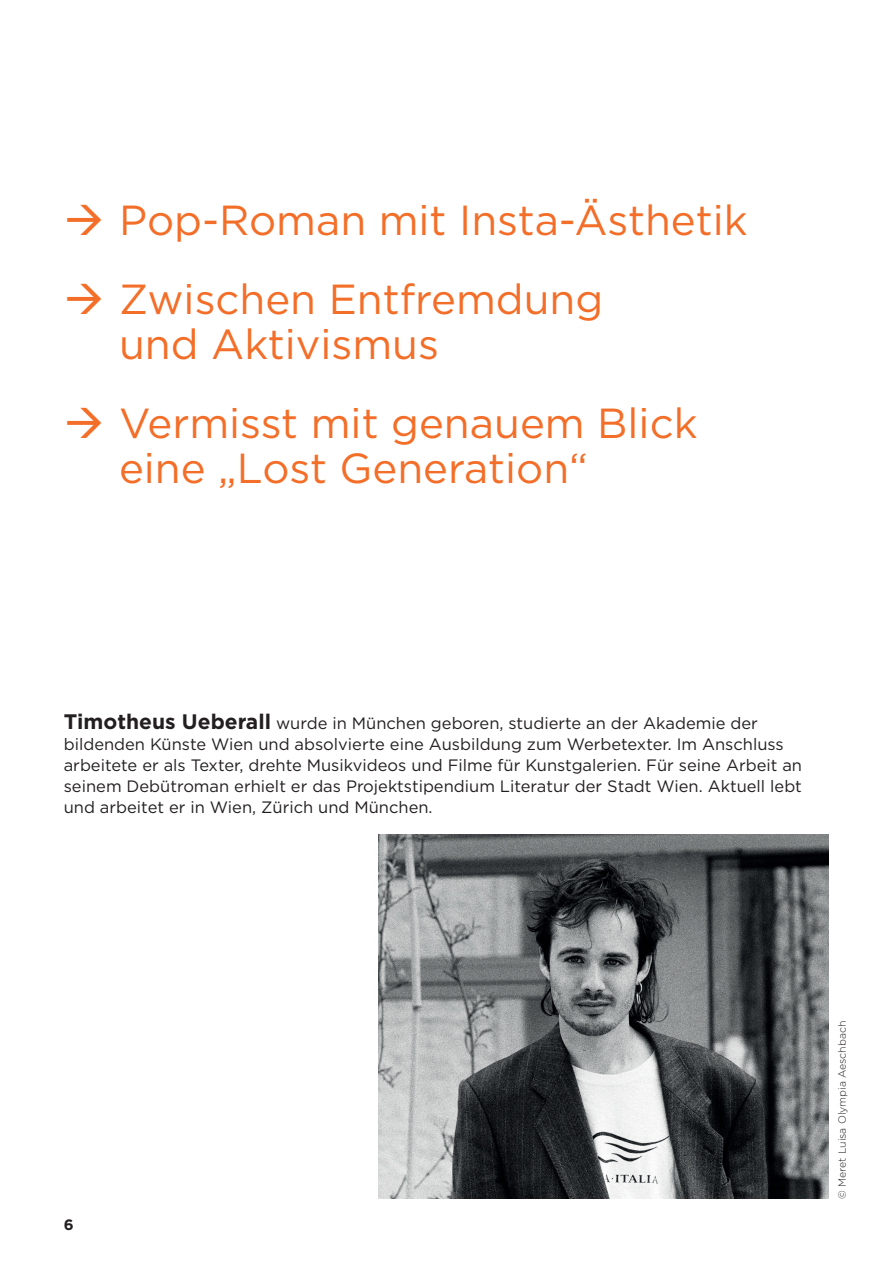
<style>
.page{position:relative;width:893px;height:1263px;background:#fff}
.page>*{position:absolute;margin:0;border:0;box-sizing:border-box;transform-origin:0 0}
.t1{font:42px/78.9px "Gotham";color:#f36e28}
.t2{font:16.5px/21px "Gotham";color:#231f20}
.t3{font:700 15px "Gotham";color:#231f20}
.t4{font:300 10.5px "Gotham";color:#231f20}
.s1{font-weight:700;font-size:21px}
</style>
<div class="page">
<img style="left:378px;top:835px;width:451px;height:364px">
<h1 class="t1" style="left:119px;top:184px;width:630px">Pop-Roman mit Insta-Ästhetik<br>Zwischen Entfremdung</h1>
<h1 class="t1" style="left:119px;top:308px;width:580px">und Aktivismus<br>Vermisst mit genauem Blick</h1>
<h1 class="t1" style="left:119px;top:432px;width:470px">eine „Lost Generation“</h1>
<p class="t2" style="left:64px;top:714px;width:740px"><span class="s1">Timotheus Ueberall</span> wurde in München geboren, studierte an der Akademie der bildenden Künste Wien und absolvierte eine Ausbildung zum Werbetexter. Im Anschluss arbeitete er als Texter, drehte Musikvideos und Filme für Kunstgalerien. Für seine Arbeit an seinem Debütroman erhielt er das Projektstipendium Literatur der Stadt Wien. Aktuell lebt und arbeitet er in Wien, Zürich und München.</p>
<p class="t3" style="left:64px;top:1220px;width:11px">6</p>
<p class="t4" style="left:838px;top:1199px;width:179px;rotate:-90deg">© Meret Luisa Olympia Aeschbach</p>
</div>
